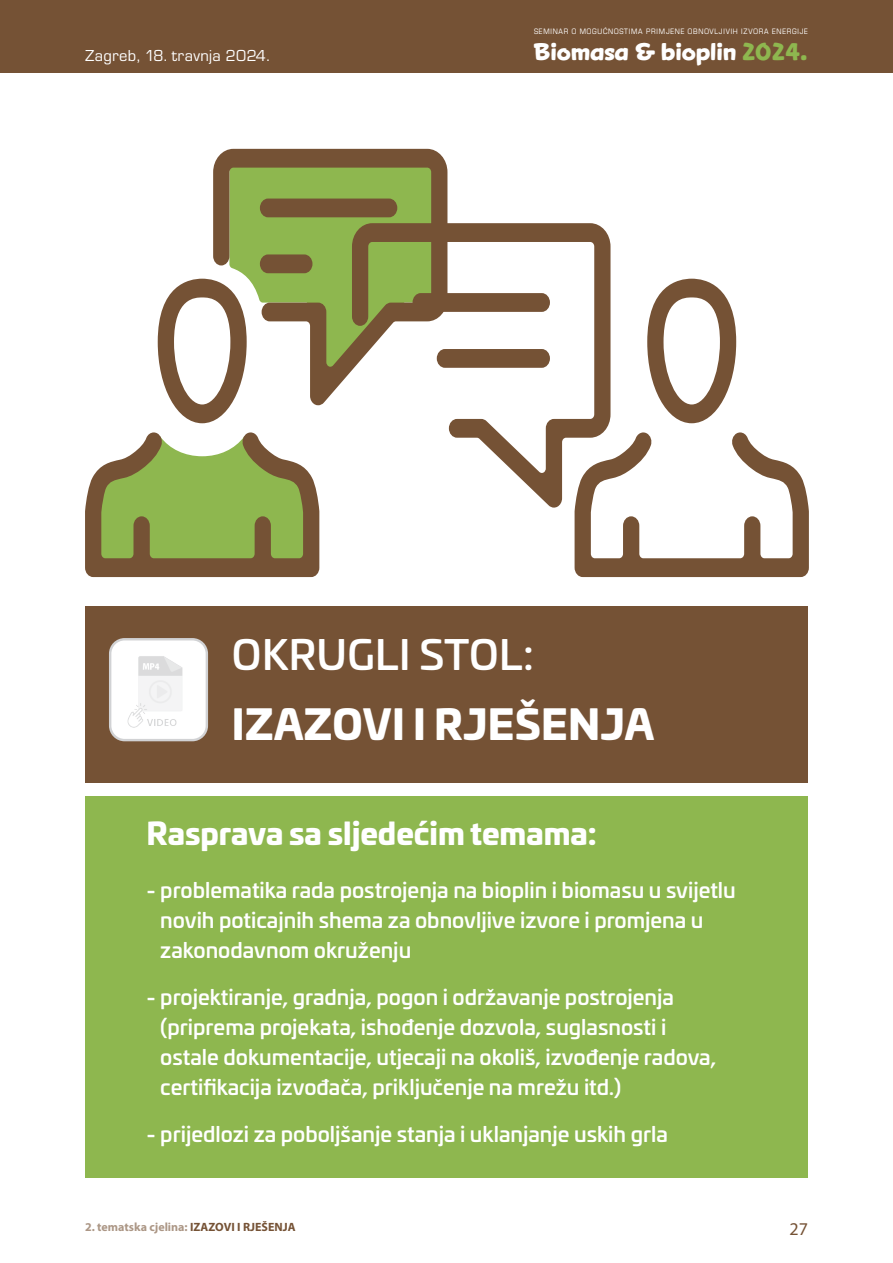
<style>
.page{position:relative;width:893px;height:1263px;background:#fff}
.page>*{position:absolute;margin:0;border:0;box-sizing:border-box;transform-origin:0 0}
.NASLOV{font:900 40.5px/70.1px "Univia Pro";letter-spacing:.01em;color:#fff}
.NASLOV-2{font:900 30px "Univia Pro";color:#fff}
.t1{font:700 23.85px "Snicker";letter-spacing:-.005em;color:#fff}
.NASLOV-3{font:500 21px/30px "Univia Pro";color:#fff}
.t2{font:18px "Myriad Pro";color:#755235}
.t3{font:16.5px "Eurostile TOT";letter-spacing:.02em;color:#fff}
.t4{font:700 12px "Myriad Pro";color:#ac9786}
.t5{font:8.1px "Eurostile TOT";letter-spacing:.11em;color:#fff;scale:.9 1}
.s1{color:#8eb74f}
.s2{font-weight:500}
.s3{color:#755235}
</style>
<div class="page">
<div style="left:0;top:0;width:893px;height:72px;background:#755235"></div>
<div style="left:85px;top:797px;width:723px;height:381px;background:#8eb74f"></div>
<div style="left:85px;top:606px;width:723px;height:176px;background:#755235"></div>
<svg style="left:85px;top:432px;width:234px;height:145px"></svg>
<div style="left:214px;top:149px;width:233px;height:17px;background:#755235"></div>
<svg style="left:647px;top:279px;width:89px;height:144px"></svg>
<svg style="left:575px;top:432px;width:234px;height:145px"></svg>
<svg style="left:448px;top:223px;width:162px;height:285px"></svg>
<svg style="left:158px;top:166px;width:392px;height:257px"></svg>
<div style="left:110px;top:639px;width:97px;height:101px;background:#fff;border-radius:14px"></div>
<div style="left:109px;top:638px;width:99px;height:103px;border:2px solid #d1d2d4;border-radius:14px"></div>
<img style="left:127px;top:656px;width:56px;height:72px">
<p class="t5" style="left:534px;top:27px;width:306px">SEMINAR O MOGUĆNOSTIMA PRIMJENE OBNOVLJIVIH IZVORA ENERGIJE</p>
<p class="t3" style="left:85px;top:47px;width:186px">Zagreb, 18. travnja 2024.</p>
<p class="t1" style="left:534px;top:36px;width:275px">Biomasa &amp; bioplin <span class="s1">2024.</span></p>
<p class="NASLOV" style="left:232px;top:617px;width:424px"><span class="s2">OKRUGLI STOL:<br></span>IZAZOVI I RJEŠENJA</p>
<p class="NASLOV-2" style="left:146px;top:809px;width:452px">Rasprava sa sljedećim temama:</p>
<p class="NASLOV-3" style="left:160px;top:874px;width:577px;text-indent:-14px">- problematika rada postrojenja na bioplin i biomasu u svijetlu novih poticajnih shema za obnovljive izvore i promjena u zakonodavnom okruženju</p>
<p class="NASLOV-3" style="left:160px;top:981px;width:558px;text-indent:-14px">- projektiranje, gradnja, pogon i održavanje postrojenja (priprema projekata, ishođenje dozvola, suglasnosti i ostale dokumentacije, utjecaji na okoliš, izvođenje radova, certifikacija izvođača, priključenje na mrežu itd.)</p>
<p class="NASLOV-3" style="left:146px;top:1118px;width:523px">- prijedlozi za poboljšanje stanja i uklanjanje uskih grla</p>
<p class="t4" style="left:85px;top:1219px;width:212px">2. tematska cjelina: <span class="s3">IZAZOVI I RJEŠENJA</span></p>
<p class="t2" style="left:789px;top:1218px;width:20px">27</p>
</div>
